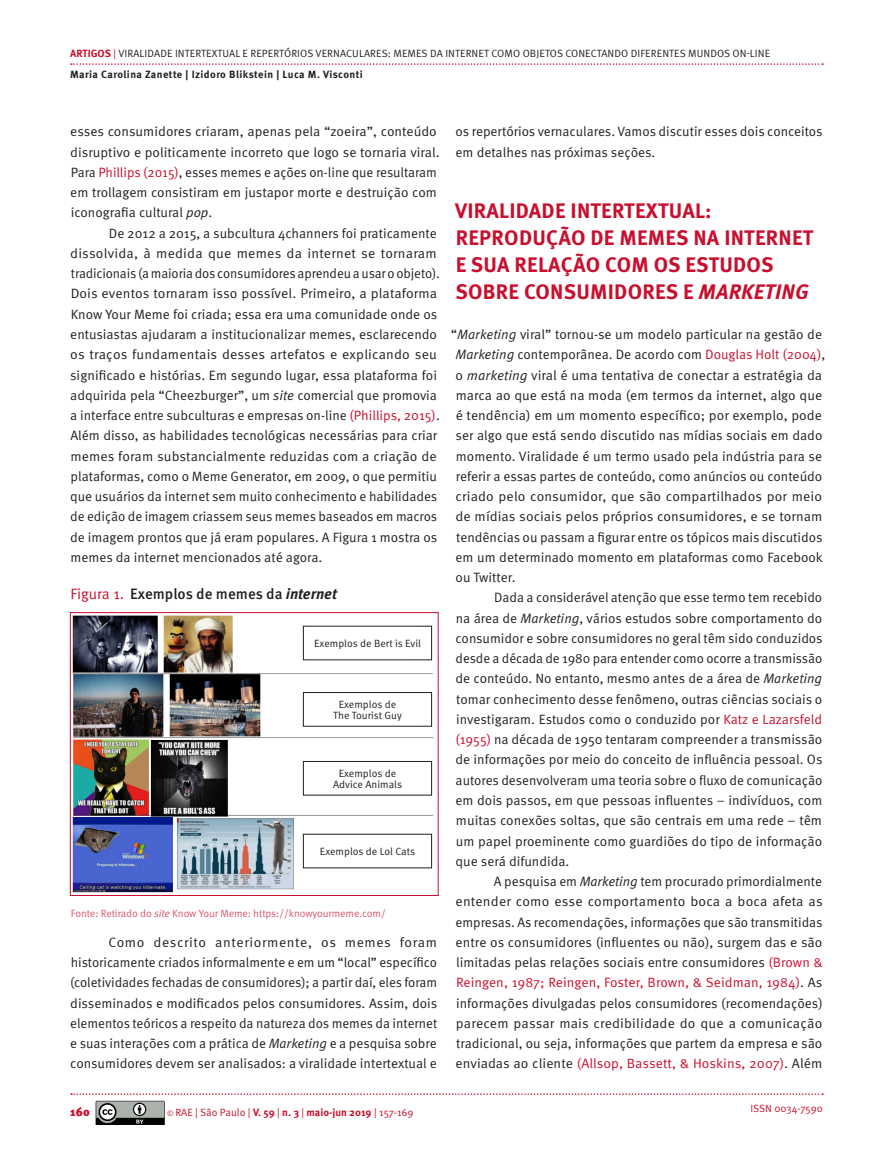
<style>
.page{position:relative;width:893px;height:1170px;background:#fff}
.page>*{position:absolute;margin:0;border:0;box-sizing:border-box;transform-origin:0 0}
._01_Tit_Materia_1{font:700 21px/27px "Meta Pro";letter-spacing:.01em;color:#c8102e}
.t1{font:500 15px "Meta Pro";color:#231f20}
._06_Corpo_de_Texto_M{font:13.5px/20.2px "Meta Pro";color:#231f20}
._05_Corpo_de_Texto_I{font:13.5px/20.2px "Meta Pro";color:#231f20}
._07_Corpo_de_Texto_F{font:13.5px/20.2px "Meta Pro";color:#231f20;text-align:justify}
.t2{font:900 12px "Meta Pro";color:#c8102e}
.t3{font:10.5px/10.5px "Meta Pro";color:#231f20;text-align:center}
._03_Legenda_Tabela_1{font:10.5px "Meta Pro";letter-spacing:-.01em;color:#d9586d}
.t4{font:10.5px "Meta Pro";color:#c8102e}
.s1{font-weight:700;color:#c8102e}
.s2{color:#c8102e}
.s3{font-weight:700}
.s4{font-style:italic}
.s5{font-weight:400;color:#c8102e}
.s6{font-weight:700;font-style:italic}
.s7{font-size:7.5px}
</style>
<div class="page">
<svg style="left:71px;top:63px;width:752px;height:2px"></svg>
<svg style="left:71px;top:1093px;width:752px;height:1px"></svg>
<svg style="left:96px;top:1100px;width:69px;height:25px;background:#797d79"></svg>
<img style="left:72px;top:615px;width:362px;height:278px">
<div style="left:303px;top:626px;width:129px;height:33px;background:#fff"></div>
<div style="left:303px;top:692px;width:129px;height:34px;background:#fff"></div>
<div style="left:303px;top:692px;width:129px;height:34px;border:1px solid #231f20"></div>
<div style="left:303px;top:761px;width:129px;height:34px;background:#fff"></div>
<div style="left:303px;top:761px;width:129px;height:34px;border:1px solid #231f20"></div>
<div style="left:303px;top:834px;width:129px;height:33px;background:#fff"></div>
<div style="left:303px;top:834px;width:129px;height:34px;border:1px solid #231f20"></div>
<div style="left:70px;top:612px;width:368px;height:283px;border:1px solid #c8102e"></div>
<p class="t3" style="left:70px;top:43px;width:701px;line-height:21.1px;text-align:left"><span class="s1">ARTIGOS</span> <span class="s2">|</span> VIRALIDADE INTERTEXTUAL E REPERTÓRIOS VERNACULARES: MEMES DA INTERNET COMO OBJETOS CONECTANDO DIFERENTES MUNDOS ON-LINE<br><span class="s3">Maria Carolina Zanette | Izidoro Blikstein | Luca M. Visconti</span></p>
<p class="_06_Corpo_de_Texto_M" style="left:70px;top:122px;width:371px">esses consumidores criaram, apenas pela “zoeira”, conteúdo disruptivo e politicamente incorreto que logo se tornaria viral.<br>Para <span class="s2">Phillips (2015)</span>, esses memes e ações on-line que resultaram em trollagem consistiram em justapor morte e destruição com iconografia cultural <span class="s4">pop</span>.</p>
<p class="_06_Corpo_de_Texto_M" style="left:70px;top:223px;width:371px;text-indent:39px">De 2012 a 2015, a subcultura 4channers foi praticamente dissolvida, à medida que memes da internet se tornaram tradicionais (a maioria dos consumidores aprendeu a usar o objeto).<br>Dois eventos tornaram isso possível. Primeiro, a plataforma Know Your Meme foi criada; essa era uma comunidade onde os entusiastas ajudaram a institucionalizar memes, esclarecendo os traços fundamentais desses artefatos e explicando seu significado e histórias. Em segundo lugar, essa plataforma foi adquirida pela “Cheezburger”, um <span class="s4">site</span> comercial que promovia a interface entre subculturas e empresas on-line <span class="s2">(Phillips, 2015)</span>.<br>Além disso, as habilidades tecnológicas necessárias para criar memes foram substancialmente reduzidas com a criação de plataformas, como o Meme Generator, em 2009, o que permitiu que usuários da internet sem muito conhecimento e habilidades de edição de imagem criassem seus memes baseados em macros de imagem prontos que já eram populares. A Figura 1 mostra os memes da internet mencionados até agora.</p>
<p class="t1" style="left:71px;top:584px;width:268px"><span class="s5">Figura 1.</span> Exemplos de memes da <span class="s6">internet</span></p>
<p class="t3" style="left:314px;top:638px;width:108px">Exemplos de Bert is Evil</p>
<p class="t3" style="left:333px;top:699px;width:70px">Exemplos de<br>The Tourist Guy</p>
<p class="t3" style="left:333px;top:768px;width:71px">Exemplos de<br>Advice Animals</p>
<p class="t3" style="left:320px;top:846px;width:97px">Exemplos de Lol Cats</p>
<p class="_03_Legenda_Tabela_1" style="left:71px;top:906px;width:316px">Fonte: Retirado do <span class="s4">site</span> Know Your Meme: https://knowyourmeme.com/</p>
<p class="_07_Corpo_de_Texto_F" style="left:70px;top:932px;width:369px;text-indent:38px">Como descrito anteriormente, os memes foram historicamente criados informalmente e em um “local” específico (coletividades fechadas de consumidores); a partir daí, eles foram disseminados e modificados pelos consumidores. Assim, dois elementos teóricos a respeito da natureza dos memes da internet e suas interações com a prática de <span class="s4">Marketing</span> e a pesquisa sobre consumidores devem ser analisados: a viralidade intertextual e</p>
<p class="_07_Corpo_de_Texto_F" style="left:456px;top:122px;width:369px">os repertórios vernaculares. Vamos discutir esses dois conceitos em detalhes nas próximas seções.</p>
<p class="_01_Tit_Materia_1" style="left:455px;top:197px;width:360px">VIRALIDADE INTERTEXTUAL:<br>REPRODUÇÃO DE MEMES NA INTERNET<br>E SUA RELAÇÃO COM OS ESTUDOS<br>SOBRE CONSUMIDORES E <span class="s4">MARKETING</span></p>
<p class="_05_Corpo_de_Texto_I" style="left:455px;top:324px;width:371px;text-indent:-5px">“<span class="s4">Marketing</span> viral” tornou-se um modelo particular na gestão de <span class="s4">Marketing</span> contemporânea. De acordo com <span class="s2">Douglas Holt (2004)</span>, o <span class="s4">marketing</span> viral é uma tentativa de conectar a estratégia da marca ao que está na moda (em termos da internet, algo que é tendência) em um momento específico; por exemplo, pode ser algo que está sendo discutido nas mídias sociais em dado momento. Viralidade é um termo usado pela indústria para se referir a essas partes de conteúdo, como anúncios ou conteúdo criado pelo consumidor, que são compartilhados por meio de mídias sociais pelos próprios consumidores, e se tornam tendências ou passam a figurar entre os tópicos mais discutidos em um determinado momento em plataformas como Facebook ou Twitter.</p>
<p class="_06_Corpo_de_Texto_M" style="left:455px;top:588px;width:369px;text-align:justify;text-indent:39px">Dada a considerável atenção que esse termo tem recebido na área de <span class="s4">Marketing</span>, vários estudos sobre comportamento do consumidor e sobre consumidores no geral têm sido conduzidos desde a década de 1980 para entender como ocorre a transmissão de conteúdo. No entanto, mesmo antes de a área de <span class="s4">Marketing </span>tomar conhecimento desse fenômeno, outras ciências sociais o investigaram. Estudos como o conduzido por <span class="s2">Katz e Lazarsfeld (1955)</span> na década de 1950 tentaram compreender a transmissão de informações por meio do conceito de influência pessoal. Os autores desenvolveram uma teoria sobre o fluxo de comunicação em dois passos, em que pessoas influentes – indivíduos, com muitas conexões soltas, que são centrais em uma rede – têm um papel proeminente como guardiões do tipo de informação que será difundida.</p>
<p class="_06_Corpo_de_Texto_M" style="left:456px;top:871px;width:369px;text-align:justify;text-indent:38px">A pesquisa em <span class="s4">Marketing</span> tem procurado primordialmente entender como esse comportamento boca a boca afeta as empresas. As recomendações, informações que são transmitidas entre os consumidores (influentes ou não), surgem das e são limitadas pelas relações sociais entre consumidores <span class="s2">(Brown &amp; Reingen, 1987; Reingen, Foster, Brown, &amp; Seidman, 1984)</span>. As informações divulgadas pelos consumidores (recomendações) parecem passar mais credibilidade do que a comunicação tradicional, ou seja, informações que partem da empresa e são enviadas ao cliente <span class="s2">(Allsop, Bassett, &amp; Hoskins, 2007)</span>. Além</p>
<p class="t2" style="left:70px;top:1104px;width:21px">160</p>
<p class="t4" style="left:167px;top:1105px;width:248px"><span class="s7">©</span> RAE | São Paulo | <span class="s3">V. 59</span> | <span class="s3">n. 3</span> | <span class="s3">maio-jun 2019</span> | 157-169</p>
<p class="t4" style="left:750px;top:1101px;width:74px">ISSN 0034-7590</p>
</div>
